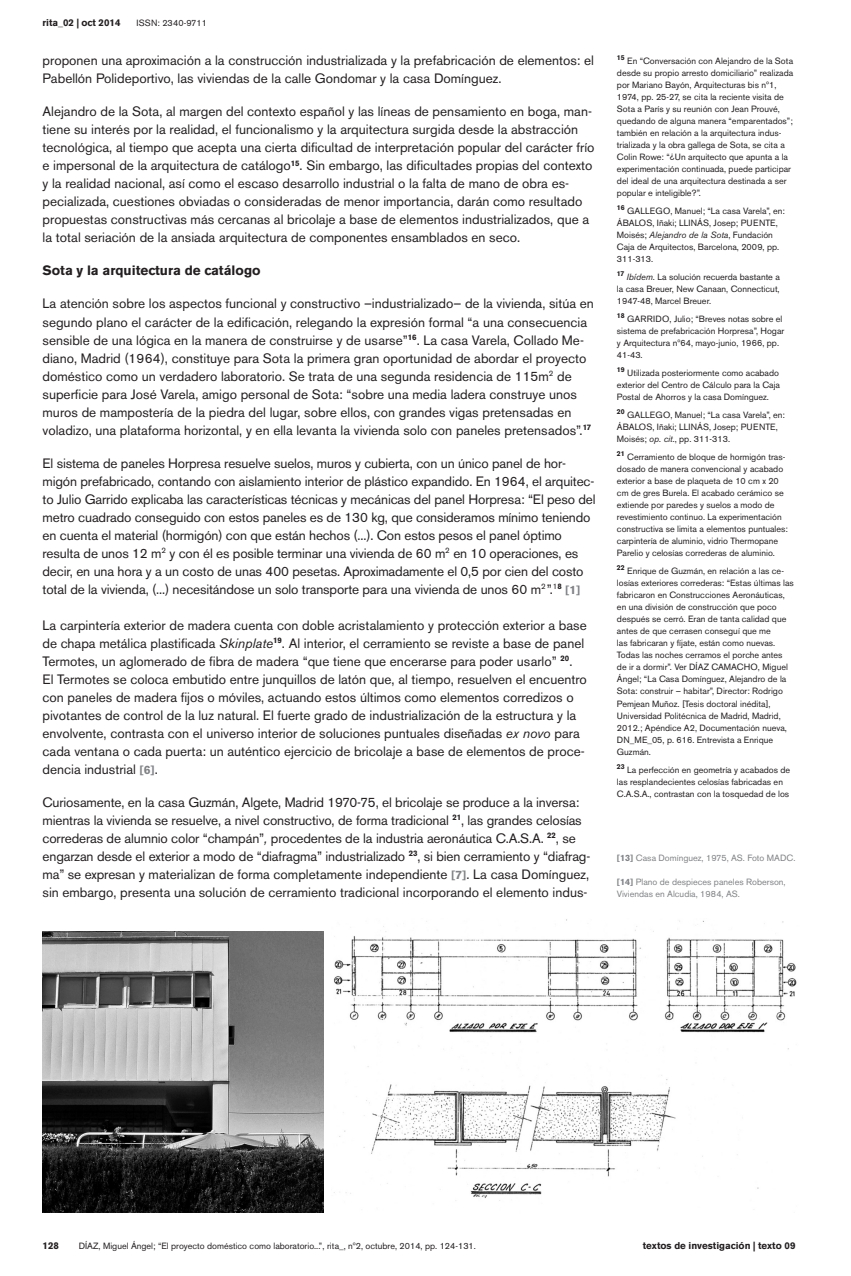
<style>
.page{position:relative;width:851px;height:1276px;background:#fff}
.page>*{position:absolute;margin:0;border:0;box-sizing:border-box;transform-origin:0 0}
.CM6{font:13.5px/18px "Akzidenz Grotesk BE";color:#231f20}
.Default{font:13.5px/18px "Akzidenz Grotesk BE";letter-spacing:-.01em;color:#231f20}
.CM6-2{font:700 13.5px "Akzidenz Grotesk BE";color:#231f20}
.t1{font:700 9.75px "Akzidenz Grotesk BE";color:#231f20}
.t2{font:9px/12px "Akzidenz Grotesk BE";color:#231f20}
.figuras{font:9px/12px "Akzidenz Grotesk BE";color:#808285}
.t3{font:9px "Akzidenz Grotesk BE";letter-spacing:.02em;color:#231f20}
.s1{font-weight:700;font-size:12px;color:#808285}
.s2{font-style:italic}
.s3{font-weight:700}
</style>
<div class="page">
<img style="left:43px;top:931px;width:281px;height:281px">
<img style="left:334px;top:919px;width:463px;height:282px">
<p class="t1" style="left:43px;top:17px;width:79px">rita_02 | oct 2014</p>
<p class="t3" style="left:136px;top:17px;width:72px">ISSN: 2340-9711</p>
<p class="CM6" style="left:43px;top:52px;width:553px">proponen una aproximación a la construcción industrializada y la prefabricación de elementos: el<br>Pabellón Polideportivo, las viviendas de la calle Gondomar y la casa Domínguez.</p>
<p class="CM6" style="left:43px;top:103px;width:553px">Alejandro de la Sota, al margen del contexto español y las líneas de pensamiento en boga, man&shy;tiene su interés por la realidad, el funcionalismo y la arquitectura surgida desde la abstracción tecnológica, al tiempo que acepta una cierta dificultad de interpretación popular del carácter frío e impersonal de la arquitectura de catálogo<sup>15</sup>. Sin embargo, las dificultades propias del contexto y la realidad nacional, así como el escaso desarrollo industrial o la falta de mano de obra es&shy;pecializada, cuestiones obviadas o consideradas de menor importancia, darán como resultado propuestas constructivas más cercanas al bricolaje a base de elementos industrializados, que a la total seriación de la ansiada arquitectura de componentes ensamblados en seco.</p>
<p class="CM6-2" style="left:43px;top:263px;width:219px">Sota y la arquitectura de catálogo</p>
<p class="CM6" style="left:43px;top:295px;width:552px">La atención sobre los aspectos funcional y constructivo –industrializado– de la vivienda, sitúa en segundo plano el carácter de la edificación, relegando la expresión formal “a una consecuencia sensible de una lógica en la manera de construirse y de usarse”<sup>16</sup>. La casa Varela, Collado Me&shy;diano, Madrid (1964), constituye para Sota la primera gran oportunidad de abordar el proyecto doméstico como un verdadero laboratorio. Se trata de una segunda residencia de 115m<sup>2</sup> de superficie para José Varela, amigo personal de Sota: “sobre una media ladera construye unos muros de mampostería de la piedra del lugar, sobre ellos, con grandes vigas pretensadas en voladizo, una plataforma horizontal, y en ella levanta la vivienda solo con paneles pretensados”.<sup>17</sup></p>
<p class="Default" style="left:43px;top:454px;width:554px">El sistema de paneles Horpresa resuelve suelos, muros y cubierta, con un único panel de hor&shy;migón prefabricado, contando con aislamiento interior de plástico expandido. En 1964, el arquitec&shy;to Julio Garrido explicaba las características técnicas y mecánicas del panel Horpresa: “El peso del metro cuadrado conseguido con estos paneles es de 130 kg, que consideramos mínimo teniendo en cuenta el material (hormigón) con que están hechos (...). Con estos pesos el panel óptimo resulta de unos 12 m<sup>2</sup> y con él es posible terminar una vivienda de 60 m<sup>2</sup> en 10 operaciones, es decir, en una hora y a un costo de unas 400 pesetas. Aproximadamente el 0,5 por cien del costo total de la vivienda, (...) necesitándose un solo transporte para una vivienda de unos 60 m<sup>2</sup> ”.<sup>1</sup><sup>8</sup> <span class="s1">[1]</span></p>
<p class="CM6" style="left:43px;top:616px;width:546px">La carpintería exterior de madera cuenta con doble acristalamiento y protección exterior a base de chapa metálica plastificada <span class="s2">Skinplate</span><sup>19</sup>. Al interior, el cerramiento se reviste a base de panel Termotes, un aglomerado de fibra de madera “que tiene que encerarse para poder usarlo” <sup>20</sup>.<br>El Termotes se coloca embutido entre junquillos de latón que, al tiempo, resuelven el encuentro con paneles de madera fijos o móviles, actuando estos últimos como elementos corredizos o pivotantes de control de la luz natural. El fuerte grado de industrialización de la estructura y la envolvente, contrasta con el universo interior de soluciones puntuales diseñadas <span class="s2">ex novo</span> para cada ventana o cada puerta: un auténtico ejercicio de bricolaje a base de elementos de proce&shy;dencia industrial <span class="s1">[6]</span>.</p>
<p class="CM6" style="left:43px;top:793px;width:549px">Curiosamente, en la casa Guzmán, Algete, Madrid 1970-75, el bricolaje se produce a la inversa: mientras la vivienda se resuelve, a nivel constructivo, de forma tradicional <sup>21</sup>, las grandes celosías correderas de alumnio color “champán”<span class="s2">,</span> procedentes de la industria aeronáutica C.A.S.A. <sup>22</sup>, se engarzan desde el exterior a modo de “diafragma” industrializado <sup>23</sup>, si bien cerramiento y “diafrag&shy;ma” se expresan y materializan de forma completamente independiente <span class="s1">[7]</span>. La casa Domínguez, sin embargo, presenta una solución de cerramiento tradicional incorporando el elemento indus-</p>
<p class="t2" style="left:617px;top:55px;width:178px"><sup>15</sup> En “Conversación con Alejandro de la Sota desde su propio arresto domiciliario” realizada por Mariano Bayón, Arquitecturas bis nº1, 1974, pp. 25-27, se cita la reciente visita de Sota a París y su reunión con Jean Prouvé, quedando de alguna manera “emparentados”; también en relación a la arquitectura indus&shy;trializada y la obra gallega de Sota, se cita a Colin Rowe: “¿Un arquitecto que apunta a la experimentación continuada, puede participar del ideal de una arquitectura destinada a ser popular e inteligible?”.</p>
<p class="t2" style="left:617px;top:205px;width:170px"><sup>16</sup> GALLEGO, Manuel; “La casa Varela”, en:<br>ÁBALOS, Iñaki; LLINÁS, Josep; PUENTE, Moisés; <span class="s2">Alejandro de la Sota</span>, Fundación Caja de Arquitectos, Barcelona, 2009, pp.<br>311-313.</p>
<p class="t2" style="left:617px;top:271px;width:164px;text-align:justify"><sup>17</sup> <span class="s2">Ibídem</span>. La solución recuerda bastante a la casa Breuer, New Canaan, Connecticut, 1947-48, Marcel Breuer.</p>
<p class="t2" style="left:617px;top:313px;width:169px"><sup>18</sup> GARRIDO, Julio; “Breves notas sobre el sistema de prefabricación Horpresa”, Hogar y Arquitectura nº64, mayo-junio, 1966, pp.<br>41-43.</p>
<p class="t2" style="left:617px;top:367px;width:164px;text-align:justify"><sup>19</sup> Utilizada posteriormente como acabado exterior del Centro de Cálculo para la Caja Postal de Ahorros y la casa Domínguez.</p>
<p class="t2" style="left:617px;top:409px;width:170px"><sup>20</sup> GALLEGO, Manuel; “La casa Varela”, en:<br>ÁBALOS, Iñaki; LLINÁS, Josep; PUENTE,<br>Moisés; <span class="s2">op. cit.</span>, pp. 311-313.</p>
<p class="t2" style="left:617px;top:451px;width:172px"><sup>21</sup> Cerramiento de bloque de hormigón tras&shy;dosado de manera convencional y acabado exterior a base de plaqueta de 10 cm x 20 cm de gres Burela. El acabado cerámico se extiende por paredes y suelos a modo de revestimiento continuo. La experimentación constructiva se limita a elementos puntuales: carpintería de aluminio, vidrio Thermopane Parelio y celosías correderas de aluminio.</p>
<p class="t2" style="left:617px;top:565px;width:178px"><sup>22</sup> Enrique de Guzmán, en relación a las ce&shy;losías exteriores correderas: “Estas últimas las fabricaron en Construcciones Aeronáuticas, en una división de construcción que poco después se cerró. Eran de tanta calidad que antes de que cerrasen conseguí que me<br>las fabricaran y fíjate, están como nuevas.<br>Todas las noches cerramos el porche antes de ir a dormir”. Ver DÍAZ CAMACHO, Miguel Ángel; “La Casa Domínguez, Alejandro de la Sota: construir – habitar”, Director: Rodrigo Pemjean Muñoz. [Tesis doctoral inédita], Universidad Politécnica de Madrid, Madrid, 2012.; Apéndice A2, Documentación nueva, DN_ME_05, p. 616. Entrevista a Enrique Guzmán.</p>
<p class="t2" style="left:617px;top:763px;width:175px"><sup>23</sup> La perfección en geometría y acabados de las resplandecientes celosías fabricadas en<br>C.A.S.A., contrastan con la tosquedad de los</p>
<p class="figuras" style="left:617px;top:852px;width:180px"><span class="s3">[13]</span> Casa Domínguez, 1975, AS. Foto MADC.</p>
<p class="figuras" style="left:617px;top:876px;width:170px"><span class="s3">[14]</span> Plano de despieces paneles Roberson,<br>Viviendas en Alcudia, 1984, AS.</p>
<p class="t1" style="left:43px;top:1240px;width:18px">128</p>
<p class="t2" style="left:79px;top:1239px;width:398px">DÍAZ, Miguel Ángel; “El proyecto doméstico como laboratorio...”, rita_, nº2, octubre, 2014, pp. 124-131.</p>
<p class="t1" style="left:642px;top:1240px;width:154px">textos de investigación | texto 09</p>
</div>
